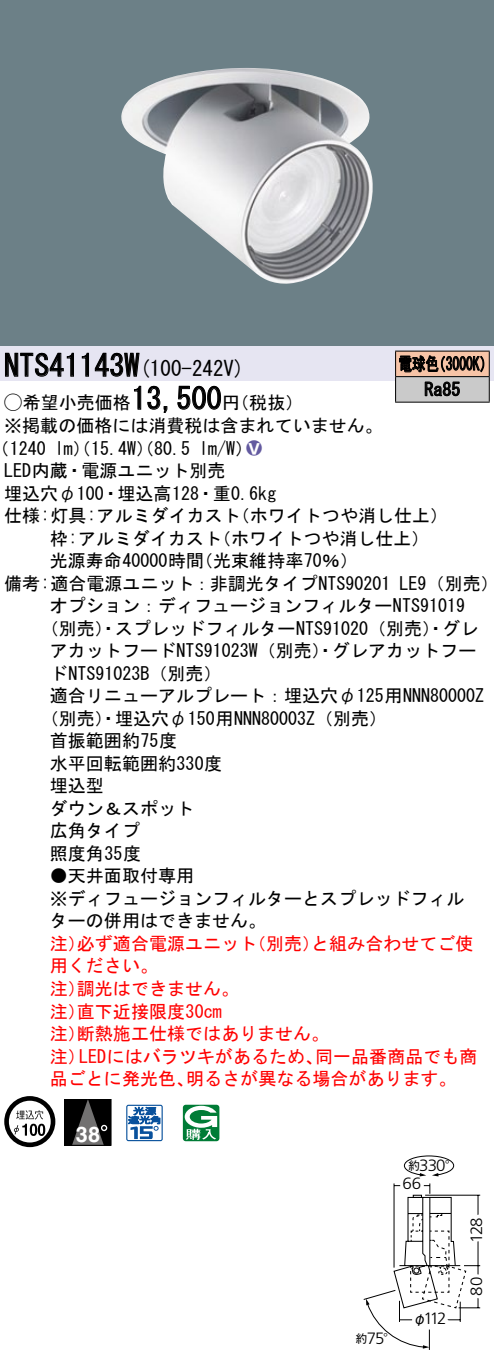
<style>
.page{position:relative;width:494px;height:1367px;background:#fff}
.page>*{position:absolute;margin:0;border:0;box-sizing:border-box;transform-origin:0 0}
.t1{font:30px "MS Gothic";color:#000}
.t2{font:700 21.6px "Helvetica LT Std";color:#fff}
.t3{font:21px "MS Gothic";color:#000}
.t4{font:18px/22.5px "MS Gothic";color:#000}
.t5{font:18px/22.5px "MS Gothic";color:#f00}
.t6{font:18px/25.5px "MS Gothic";color:#000;scale:.75 1}
.t7{font:18px "Ford Classification 1";color:#635aa0}
.t8{font:300 16.5px "Frutiger LT Std";letter-spacing:-.06em;color:#000}
.t9{font:13.5px "Gothic MB101 Pro Regular 90 pv RKSJ H";color:#000}
.t10{font:11.4px "Gothic MB101 Pro Regular 90 pv RKSJ H";color:#000}
.s1{font-size:30px}
.s2{font-family:"Ford Classification 1"}
.s3{color:#fff}
.s4{font-family:"Gothic MB101 Pro Regular 90 pv RKSJ H";font-weight:400;font-size:13.5px}
</style>
<div class="page">
<div style="left:0;top:0;width:493px;height:346px;background:#6c8087"></div>
<img style="left:121px;top:68px;width:252px;height:216px">
<div style="left:0;top:346px;width:493px;height:34px;background:#e6e5f2"></div>
<svg style="left:5px;top:352px;width:69px;height:25px"></svg>
<svg style="left:81px;top:352px;width:59px;height:25px"></svg>
<svg style="left:134px;top:385px;width:7px;height:25px"></svg>
<svg style="left:147px;top:385px;width:21px;height:28px"></svg>
<svg style="left:177px;top:385px;width:44px;height:25px"></svg>
<svg style="left:4px;top:1096px;width:51px;height:50px"></svg>
<svg style="left:38px;top:1123px;width:7px;height:12px"></svg>
<div style="left:65px;top:1098px;width:46px;height:47px;background:#000"></div>
<svg style="left:73px;top:1100px;width:34px;height:43px"></svg>
<div style="left:64px;top:1098px;width:47px;height:47px;border:1px solid #000"></div>
<svg style="left:126px;top:1104px;width:36px;height:37px"></svg>
<svg style="left:183px;top:1104px;width:36px;height:37px"></svg>
<hr style="left:395px;top:350px;width:94px;height:1px;background:#000">
<hr style="left:395px;top:401px;width:94px;height:1px;background:#000">
<svg style="left:394px;top:351px;width:95px;height:50px;background:#a5958b"></svg>
<svg style="left:363px;top:1155px;width:118px;height:195px"></svg>
<h1 class="t1" style="left:4px;top:350px;width:122px">NTS41143</h1>
<p class="t3" style="left:124px;top:358px;width:121px">(<span class="s1">W</span> 100-242 (V</p>
<p class="t6" style="left:424px;top:351px;width:49px;text-indent:-26px">電球色<br>Ra85</p>
<p class="t6" style="left:432px;top:351px;width:82px">（3000 (K</p>
<h1 class="t1" style="left:131px;top:383px;width:91px">13,500</h1>
<p class="t4" style="left:4px;top:391px;width:379px"><span class="s2">A</span>希望小売価格<br>※掲載の価格には消費税は含まれていません。</p>
<p class="t7" style="left:246px;top:438px;width:17px">2<span class="s3">8</span></p>
<p class="t4" style="left:222px;top:391px;width:82px">（円税抜(</p>
<p class="t4" style="left:199px;top:437px;width:55px">l m (W/</p>
<p class="t4" style="left:-8px;top:437px;width:56px">（1240</p>
<p class="t4" style="left:4px;top:459px;width:223px">LED内蔵・電源ユニット別売</p>
<p class="t4" style="left:4px;top:482px;width:273px">埋込穴φ100・埋込高128・重0.6kg</p>
<p class="t4" style="left:231px;top:504px;width:218px">（ホワイトつや消し仕上(</p>
<p class="t4" style="left:55px;top:437px;width:137px">lm）（15.4 ）（W 80.5</p>
<p class="t4" style="left:213px;top:504px;width:217px;text-indent:-209px">仕様:灯具:アルミダイカスト<br>（ホワイトつや消し仕上(</p>
<p class="t4" style="left:195px;top:527px;width:164px;text-indent:-145px">枠:アルミダイカスト<br>（光束維持率70％(</p>
<p class="t4" style="left:50px;top:549px;width:156px">光源寿命40000時間</p>
<p class="t4" style="left:4px;top:572px;width:387px">備考:適合電源ユニット：非調光タイプNTS90201</p>
<p class="t4" style="left:50px;top:594px;width:416px">オプション：ディフュージョンフィルターNTS91019</p>
<p class="t4" style="left:41px;top:617px;width:439px">（別売）・スプレッドフィルターNTS91020（別売）・グレ</p>
<p class="t4" style="left:50px;top:639px;width:427px">アカットフードNTS91023 （W 別売）・グレアカットフー</p>
<p class="t4" style="left:50px;top:662px;width:173px">ドNTS91023 （B 別売(</p>
<p class="t4" style="left:50px;top:684px;width:435px">適合リニューアルプレート：埋込穴φ125用NNN80000Z</p>
<p class="t4" style="left:41px;top:707px;width:347px">（別売）・埋込穴φ150用NNN80003 （Z 別売(</p>
<p class="t4" style="left:50px;top:729px;width:129px">首振範囲約75度</p>
<p class="t4" style="left:50px;top:752px;width:174px">水平回転範囲約330度</p>
<p class="t4" style="left:50px;top:774px;width:55px">埋込型</p>
<p class="t4" style="left:50px;top:797px;width:145px">ダウン＆スポット</p>
<p class="t4" style="left:50px;top:819px;width:91px">広角タイプ</p>
<p class="t4" style="left:50px;top:842px;width:93px">照度角35度</p>
<p class="t4" style="left:50px;top:864px;width:415px">●天井面取付専用<br>※ディフュージョンフィルターとスプレッドフィルターの併用はできません。</p>
<p class="t5" style="left:311px;top:932px;width:163px">と組み合わせてご使</p>
<p class="t4" style="left:399px;top:572px;width:100px">LE （9 別売(</p>
<p class="t5" style="left:77px;top:932px;width:181px">必ず適合電源ユニット</p>
<p class="t5" style="left:248px;top:932px;width:73px">（別売）</p>
<p class="t5" style="left:50px;top:932px;width:37px">注）</p>
<p class="t5" style="left:50px;top:954px;width:109px">用ください。</p>
<p class="t5" style="left:77px;top:977px;width:163px">調光はできません。</p>
<p class="t5" style="left:77px;top:977px;width:146px;text-indent:-27px">注）<br>直下近接限度30cm</p>
<p class="t5" style="left:77px;top:999px;width:253px;text-indent:-27px">注）<br>断熱施工仕様ではありません。</p>
<p class="t5" style="left:50px;top:1022px;width:37px">注）</p>
<p class="t5" style="left:79px;top:1044px;width:245px">LEDにはバラツキがあるため、</p>
<p class="t5" style="left:315px;top:1044px;width:163px">同一品番商品でも商</p>
<p class="t5" style="left:50px;top:1044px;width:37px">注）</p>
<p class="t5" style="left:50px;top:1067px;width:145px">品ごとに発光色、</p>
<p class="t5" style="left:186px;top:1067px;width:272px">明るさが異なる場合があります。</p>
<p class="t2" style="left:76px;top:1121px;width:26px">38</p>
<p class="t8" style="left:419px;top:1156px;width:40px">330<span class="s4">°</span></p>
<p class="t10" style="left:408px;top:1156px;width:13px">約</p>
<p class="t8" style="left:402px;top:1174px;width:20px">66</p>
<p class="t8" style="left:366px;top:1328px;width:31px">75<span class="s4">°</span></p>
<p class="t10" style="left:355px;top:1328px;width:13px">約</p>
<p class="t8" style="left:423px;top:1309px;width:25px">112</p>
<p class="t8" style="left:430px;top:1309px;width:19px">37</p>
<p class="t9" style="left:412px;top:1307px;width:15px">φ</p>
<p class="t8" style="left:466px;top:1242px;width:27px;rotate:-90deg">128</p>
<p class="t8" style="left:466px;top:1295px;width:20px;rotate:-90deg">80</p>
</div>
